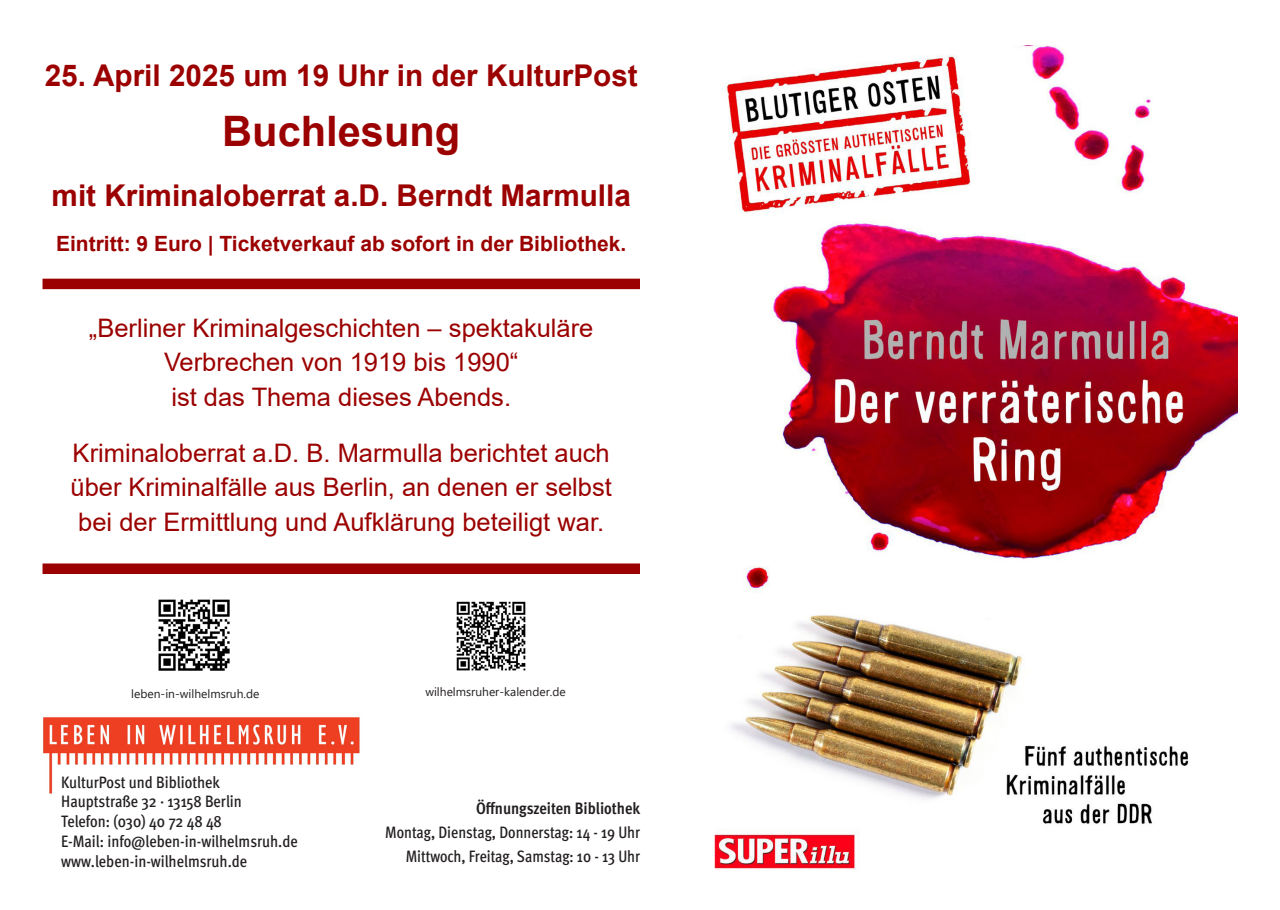
<style>
.page{position:relative;width:1280px;height:910px;background:#fff}
.page>*{position:absolute;margin:0;border:0;box-sizing:border-box;transform-origin:0 0}
.t1{font:700 42px "Arial";color:#9b0101}
.t2{font:700 30px "Arial";color:#9b0101}
.t3{font:25.5px/34.5px "Arial";color:#9b0101;text-align:center}
.t4{font:700 21px "Arial";color:#9b0101}
.t5{font:500 condensed 16.5px/19.8px "Meta OT";color:#231f20}
.t6{font:700 condensed 16.5px "Meta OT";color:#231f20}
.t7{font:12px "Segoe UI";color:#231f20}
</style>
<div class="page">
<img style="left:43px;top:717px;width:317px;height:77px">
<img style="left:714px;top:46px;width:523px;height:824px">
<img style="left:158px;top:599px;width:72px;height:72px">
<img style="left:456px;top:601px;width:70px;height:70px">
<div style="left:43px;top:563px;width:597px;height:11px;background:#9b0101"></div>
<div style="left:43px;top:279px;width:597px;height:10px;background:#9b0101"></div>
<p class="t2" style="left:45px;top:54px;width:595px">25. April 2025 um 19 Uhr in der KulturPost</p>
<p class="t1" style="left:222px;top:101px;width:239px">Buchlesung</p>
<p class="t2" style="left:52px;top:174px;width:581px">mit Kriminaloberrat a.D. Berndt Marmulla</p>
<p class="t4" style="left:56px;top:229px;width:572px">Eintritt: 9 Euro | Ticketverkauf ab sofort in der Bibliothek.</p>
<p class="t3" style="left:89px;top:310px;width:506px">„Berliner Kriminalgeschichten – spektakuläre<br>Verbrechen von 1919 bis 1990“<br>ist das Thema dieses Abends.</p>
<p class="t3" style="left:70px;top:435px;width:543px">Kriminaloberrat a.D. B. Marmulla berichtet auch über Kriminalfälle aus Berlin, an denen er selbst bei der Ermittlung und Aufklärung beteiligt war.</p>
<p class="t7" style="left:131px;top:682px;width:130px">leben-in-wilhelmsruh.de</p>
<p class="t7" style="left:425px;top:681px;width:142px">wilhelmsruher-kalender.de</p>
<p class="t5" style="left:61px;top:771px;width:160px">KulturPost und Bibliothek</p>
<p class="t5" style="left:61px;top:791px;width:182px">Hauptstraße 32 · 13158 Berlin<br>Telefon: (030) 40 72 48 48</p>
<p class="t5" style="left:61px;top:831px;width:238px">E-Mail: info@leben-in-wilhelmsruh.de www.leben-in-wilhelmsruh.de</p>
<p class="t6" style="left:476px;top:798px;width:166px">Öffnungszeiten Bibliothek</p>
<p class="t5" style="left:385px;top:822px;width:256px">Montag, Dienstag, Donnerstag: 14 - 19 Uhr</p>
<p class="t5" style="left:406px;top:846px;width:236px">Mittwoch, Freitag, Samstag: 10 - 13 Uhr</p>
</div>
